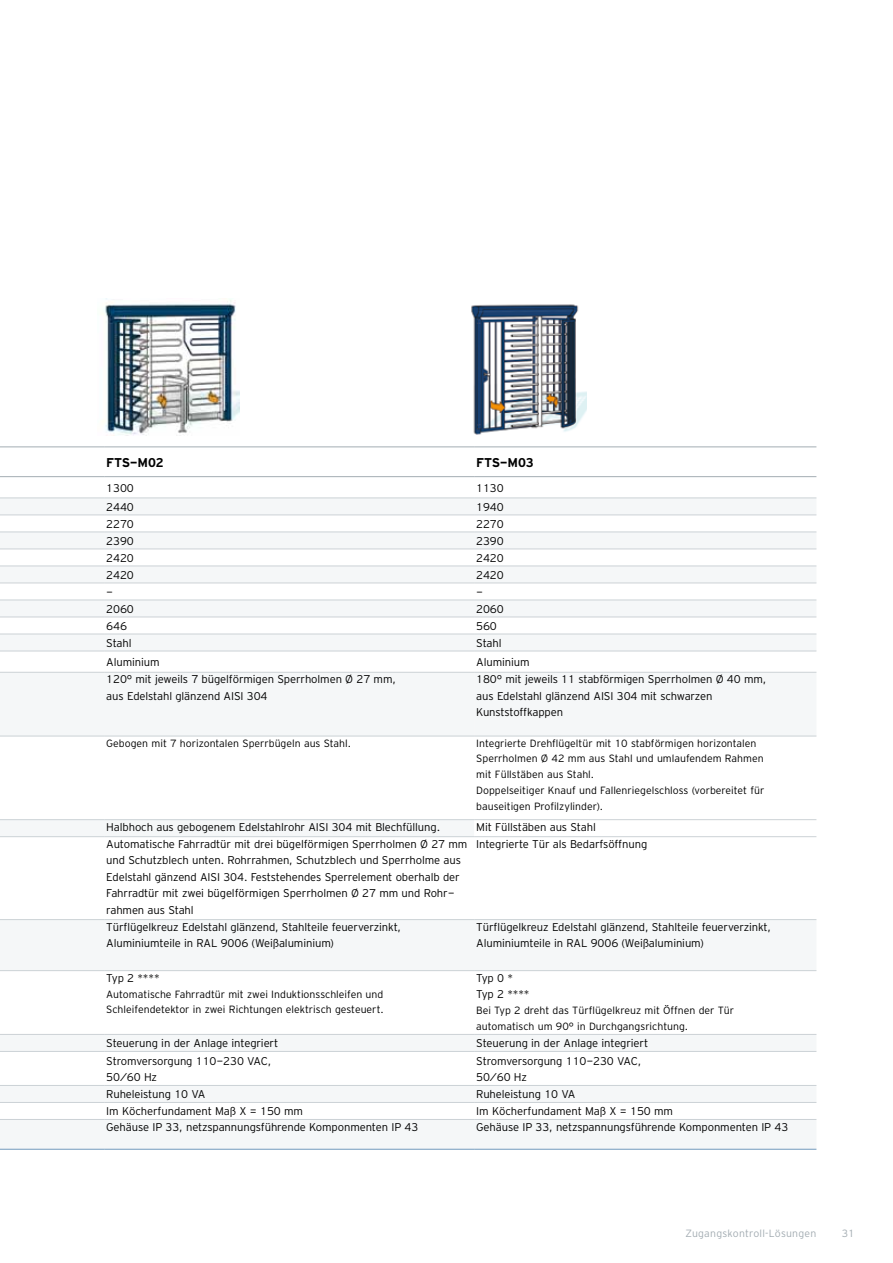
<style>
.page{position:relative;width:893px;height:1263px;background:#fff}
.page>*{position:absolute;margin:0;border:0;box-sizing:border-box;transform-origin:0 0}
.t1{font:700 12.75px "Interstate Tab";letter-spacing:-.01em;color:#000}
.t2{font:300 11.25px/16.5px "Interstate Tab";letter-spacing:-.01em;color:#000}
.t3{font:300 10.5px/15.8px "Interstate Tab";color:#000}
.t4{font:300 10.5px "Interstate";letter-spacing:.02em;color:#a3acb2}
.t5{font:300 10.5px "Interstate Tab";color:#a3acb2}
</style>
<div class="page">
<img style="left:102px;top:298px;width:137px;height:137px">
<img style="left:471px;top:304px;width:116px;height:131px">
<svg style="left:0;top:820px;width:816px;height:329px"></svg>
<svg style="left:0;top:498px;width:816px;height:238px;fill:#f5f7f8"></svg>
<svg style="left:474px;top:820px;width:342px;height:16px"></svg>
<hr style="left:0;top:566px;width:104px;height:1px;background:#ccd2d6">
<hr style="left:104px;top:566px;width:370px;height:1px;background:#ccd2d6">
<hr style="left:474px;top:566px;width:342px;height:1px;background:#ccd2d6">
<hr style="left:0;top:583px;width:104px;height:1px;background:#ccd2d6">
<hr style="left:104px;top:583px;width:370px;height:1px;background:#ccd2d6">
<hr style="left:474px;top:583px;width:342px;height:1px;background:#ccd2d6">
<hr style="left:0;top:600px;width:104px;height:1px;background:#ccd2d6">
<hr style="left:104px;top:600px;width:370px;height:1px;background:#ccd2d6">
<hr style="left:474px;top:600px;width:342px;height:1px;background:#ccd2d6">
<hr style="left:0;top:617px;width:104px;height:1px;background:#ccd2d6">
<hr style="left:104px;top:617px;width:370px;height:1px;background:#ccd2d6">
<hr style="left:474px;top:617px;width:342px;height:1px;background:#ccd2d6">
<hr style="left:0;top:634px;width:104px;height:1px;background:#ccd2d6">
<hr style="left:104px;top:634px;width:370px;height:1px;background:#ccd2d6">
<hr style="left:474px;top:634px;width:342px;height:1px;background:#ccd2d6">
<hr style="left:0;top:651px;width:104px;height:1px;background:#ccd2d6">
<hr style="left:104px;top:651px;width:370px;height:1px;background:#ccd2d6">
<hr style="left:474px;top:651px;width:342px;height:1px;background:#ccd2d6">
<hr style="left:0;top:672px;width:104px;height:1px;background:#ccd2d6">
<hr style="left:0;top:736px;width:104px;height:1px;background:#ccd2d6">
<hr style="left:0;top:819px;width:104px;height:1px;background:#ccd2d6">
<hr style="left:474px;top:819px;width:342px;height:1px;background:#ccd2d6">
<hr style="left:0;top:836px;width:104px;height:1px;background:#ccd2d6">
<hr style="left:104px;top:836px;width:370px;height:1px;background:#ccd2d6">
<hr style="left:474px;top:836px;width:342px;height:1px;background:#ccd2d6">
<hr style="left:0;top:919px;width:104px;height:1px;background:#ccd2d6">
<hr style="left:104px;top:919px;width:370px;height:1px;background:#ccd2d6">
<hr style="left:474px;top:919px;width:342px;height:1px;background:#ccd2d6">
<hr style="left:0;top:970px;width:104px;height:1px;background:#ccd2d6">
<hr style="left:104px;top:970px;width:370px;height:1px;background:#ccd2d6">
<hr style="left:474px;top:970px;width:342px;height:1px;background:#ccd2d6">
<hr style="left:0;top:1034px;width:104px;height:1px;background:#ccd2d6">
<hr style="left:104px;top:1034px;width:370px;height:1px;background:#ccd2d6">
<hr style="left:474px;top:1034px;width:342px;height:1px;background:#ccd2d6">
<hr style="left:0;top:1051px;width:104px;height:1px;background:#ccd2d6">
<hr style="left:104px;top:1051px;width:370px;height:1px;background:#ccd2d6">
<hr style="left:474px;top:1051px;width:342px;height:1px;background:#ccd2d6">
<hr style="left:0;top:1085px;width:104px;height:1px;background:#ccd2d6">
<hr style="left:104px;top:1085px;width:370px;height:1px;background:#ccd2d6">
<hr style="left:474px;top:1085px;width:342px;height:1px;background:#ccd2d6">
<hr style="left:0;top:1102px;width:104px;height:1px;background:#ccd2d6">
<hr style="left:104px;top:1102px;width:370px;height:1px;background:#ccd2d6">
<hr style="left:474px;top:1102px;width:342px;height:1px;background:#ccd2d6">
<hr style="left:0;top:1119px;width:104px;height:1px;background:#ccd2d6">
<hr style="left:104px;top:1119px;width:370px;height:1px;background:#ccd2d6">
<hr style="left:474px;top:1119px;width:342px;height:1px;background:#ccd2d6">
<hr style="left:0;top:549px;width:104px;height:1px;background:#ccd2d6">
<hr style="left:104px;top:549px;width:370px;height:1px;background:#ccd2d6">
<hr style="left:474px;top:549px;width:342px;height:1px;background:#ccd2d6">
<hr style="left:0;top:497px;width:104px;height:1px;background:#ccd2d6">
<hr style="left:104px;top:497px;width:370px;height:1px;background:#ccd2d6">
<hr style="left:474px;top:497px;width:342px;height:1px;background:#ccd2d6">
<hr style="left:0;top:514px;width:104px;height:1px;background:#ccd2d6">
<hr style="left:104px;top:514px;width:370px;height:1px;background:#ccd2d6">
<hr style="left:474px;top:514px;width:342px;height:1px;background:#ccd2d6">
<hr style="left:0;top:531px;width:104px;height:1px;background:#ccd2d6">
<hr style="left:104px;top:531px;width:370px;height:1px;background:#ccd2d6">
<hr style="left:474px;top:531px;width:342px;height:1px;background:#ccd2d6">
<hr style="left:0;top:446px;width:104px;height:1px;background:#a3adb3">
<hr style="left:104px;top:446px;width:370px;height:1px;background:#a3adb3">
<hr style="left:474px;top:446px;width:342px;height:1px;background:#a3adb3">
<hr style="left:0;top:476px;width:104px;height:1px;background:#a3adb3">
<hr style="left:104px;top:476px;width:370px;height:1px;background:#a3adb3">
<hr style="left:474px;top:476px;width:342px;height:1px;background:#a3adb3">
<hr style="left:474px;top:672px;width:342px;height:1px;background:#ccd2d6">
<hr style="left:474px;top:736px;width:342px;height:1px;background:#ccd2d6">
<hr style="left:104px;top:672px;width:370px;height:1px;background:#ccd2d6">
<hr style="left:104px;top:736px;width:370px;height:1px;background:#ccd2d6">
<hr style="left:104px;top:819px;width:370px;height:1px;background:#ccd2d6">
<hr style="left:0;top:1149px;width:104px;height:1px;background:#729abd">
<hr style="left:104px;top:1149px;width:370px;height:1px;background:#729abd">
<hr style="left:474px;top:1149px;width:342px;height:1px;background:#729abd">
<p class="t1" style="left:106px;top:455px;width:59px">FTS-M02</p>
<p class="t1" style="left:476px;top:455px;width:59px">FTS-M03</p>
<p class="t2" style="left:106px;top:479px;width:29px">1300</p>
<p class="t2" style="left:476px;top:479px;width:29px">1130</p>
<p class="t2" style="left:106px;top:499px;width:29px">2440</p>
<p class="t2" style="left:476px;top:499px;width:29px">1940</p>
<p class="t2" style="left:106px;top:516px;width:29px">2270</p>
<p class="t2" style="left:476px;top:516px;width:29px">2270</p>
<p class="t2" style="left:106px;top:533px;width:29px">2390</p>
<p class="t2" style="left:476px;top:533px;width:29px">2390</p>
<p class="t2" style="left:106px;top:550px;width:29px">2420</p>
<p class="t2" style="left:476px;top:550px;width:29px">2420</p>
<p class="t2" style="left:106px;top:567px;width:29px">2420</p>
<p class="t2" style="left:476px;top:567px;width:29px">2420</p>
<p class="t2" style="left:106px;top:584px;width:8px">-</p>
<p class="t2" style="left:476px;top:584px;width:8px">-</p>
<p class="t2" style="left:106px;top:601px;width:29px">2060</p>
<p class="t2" style="left:476px;top:601px;width:29px">2060</p>
<p class="t2" style="left:106px;top:618px;width:22px">646</p>
<p class="t2" style="left:476px;top:618px;width:22px">560</p>
<p class="t2" style="left:106px;top:635px;width:27px">Stahl</p>
<p class="t2" style="left:476px;top:635px;width:27px">Stahl</p>
<p class="t2" style="left:106px;top:654px;width:55px">Aluminium</p>
<p class="t2" style="left:476px;top:654px;width:55px">Aluminium</p>
<p class="t2" style="left:106px;top:671px;width:291px">120° mit jeweils 7 bügelförmigen Sperrholmen Ø 27 mm, aus Edelstahl glänzend AISI 304</p>
<p class="t2" style="left:476px;top:671px;width:292px">180° mit jeweils 11 stabförmigen Sperrholmen Ø 40 mm, aus Edelstahl glänzend AISI 304 mit schwarzen<br>Kunststoffkappen</p>
<p class="t3" style="left:106px;top:735px;width:246px">Gebogen mit 7 horizontalen Sperrbügeln aus Stahl.</p>
<p class="t3" style="left:476px;top:735px;width:290px">Integrierte Drehflügeltür mit 10 stabförmigen horizontalen Sperrholmen Ø 42 mm aus Stahl und umlaufendem Rahmen mit Füllstäben aus Stahl.<br>Doppelseitiger Knauf und Fallenriegelschloss (vorbereitet für bauseitigen Profilzylinder).</p>
<p class="t2" style="left:106px;top:818px;width:335px">Halbhoch aus gebogenem Edelstahlrohr AISI 304 mit Blechfüllung.</p>
<p class="t2" style="left:476px;top:818px;width:121px">Mit Füllstäben aus Stahl</p>
<p class="t2" style="left:106px;top:835px;width:363px">Automatische Fahrradtür mit drei bügelförmigen Sperrholmen Ø 27 mm und Schutzblech unten. Rohrrahmen, Schutzblech und Sperrholme aus Edelstahl gänzend AISI 304. Feststehendes Sperrelement oberhalb der Fahrradtür mit zwei bügelförmigen Sperrholmen Ø 27 mm und Rohr&shy;rahmen aus Stahl</p>
<p class="t2" style="left:476px;top:835px;width:173px">Integrierte Tür als Bedarfsöffnung</p>
<p class="t2" style="left:106px;top:918px;width:296px">Türflügelkreuz Edelstahl glänzend, Stahlteile feuerverzinkt,<br>Aluminiumteile in RAL 9006 (Weißaluminium)</p>
<p class="t2" style="left:476px;top:918px;width:296px">Türflügelkreuz Edelstahl glänzend, Stahlteile feuerverzinkt,<br>Aluminiumteile in RAL 9006 (Weißaluminium)</p>
<p class="t2" style="left:106px;top:969px;width:55px">Typ 2 ****</p>
<p class="t3" style="left:106px;top:986px;width:279px">Automatische Fahrradtür mit zwei Induktionsschleifen und<br>Schleifendetektor in zwei Richtungen elektrisch gesteuert.</p>
<p class="t2" style="left:476px;top:969px;width:55px">Typ 0 *<br>Typ 2 ****</p>
<p class="t3" style="left:476px;top:1002px;width:259px">Bei Typ 2 dreht das Türflügelkreuz mit Öffnen der Tür automatisch um 90° in Durchgangsrichtung.</p>
<p class="t2" style="left:106px;top:1035px;width:174px">Steuerung in der Anlage integriert</p>
<p class="t2" style="left:476px;top:1035px;width:174px">Steuerung in der Anlage integriert</p>
<p class="t2" style="left:106px;top:1052px;width:167px">Stromversorgung 110-230 VAC,<br>50/60 Hz</p>
<p class="t2" style="left:476px;top:1052px;width:167px">Stromversorgung 110-230 VAC,<br>50/60 Hz</p>
<p class="t2" style="left:106px;top:1086px;width:101px">Ruheleistung 10 VA</p>
<p class="t2" style="left:476px;top:1086px;width:101px">Ruheleistung 10 VA</p>
<p class="t2" style="left:106px;top:1103px;width:198px">Im Köcherfundament Maß X = 150 mm</p>
<p class="t2" style="left:476px;top:1103px;width:198px">Im Köcherfundament Maß X = 150 mm</p>
<p class="t2" style="left:106px;top:1118px;width:314px">Gehäuse IP 33, netzspannungsführende Komponmenten IP 43</p>
<p class="t2" style="left:476px;top:1118px;width:314px">Gehäuse IP 33, netzspannungsführende Komponmenten IP 43</p>
<p class="t4" style="left:685px;top:1227px;width:132px">Zugangskontroll-Lösungen</p>
<p class="t5" style="left:842px;top:1227px;width:15px">31</p>
</div>
